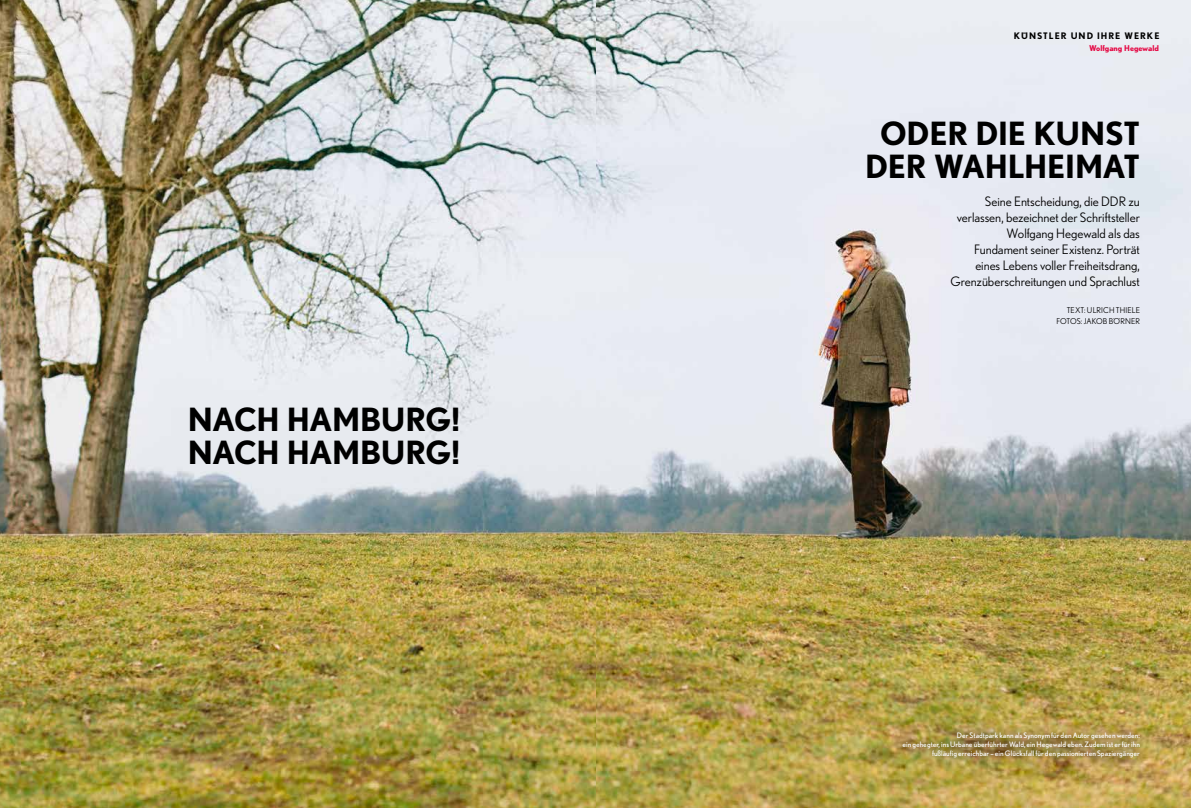
<style>
.page{position:relative;width:1191px;height:808px;background:#fff}
.page>*{position:absolute;margin:0;border:0;box-sizing:border-box;transform-origin:0 0}
.t1{font:700 32px/33px "Nobel";letter-spacing:-.01em;color:#000}
.t2{font:13px/16px "Nobel";letter-spacing:-.005em;color:#000;text-align:right}
.t3{font:700 9px "Nobel";letter-spacing:.11em;color:#000}
.t4{font:8px/11px "Nobel";letter-spacing:.01em;color:#000;text-align:right}
.t5{font:700 8px "Nobel";color:#e50844}
.t6{font:7.5px/9px "Nobel";color:#fff;text-align:right}
</style>
<div class="page">
<img style="left:0;top:0;width:1191px;height:808px">
<img style="left:891px;top:720px;width:260px;height:49px">
<h1 class="t1" style="left:188px;top:402px;width:274px">NACH HAMBURG!<br>NACH HAMBURG!</h1>
<p class="t3" style="left:1013px;top:30px;width:147px">KÜNSTLER UND IHRE WERKE</p>
<p class="t5" style="left:1089px;top:44px;width:71px">Wolfgang Hegewald</p>
<h1 class="t1" style="left:865px;top:116px;width:276px;text-align:center">ODER DIE KUNST<br>DER WAHLHEIMAT</h1>
<h2 class="t2" style="left:950px;top:193px;width:191px">Seine Entscheidung, die DDR zu verlassen, bezeichnet der Schriftsteller Wolfgang Hegewald als das Fundament seiner Existenz. Porträt eines Lebens voller Freiheitsdrang, Grenzüberschreitungen und Sprachlust</h2>
<p class="t4" style="left:1056px;top:304px;width:85px">TEXT: ULRICH THIELE<br>FOTOS: JAKOB BÖRNER</p>
<p class="t6" style="left:902px;top:730px;width:239px">Der Stadtpark kann als Synonym für den Autor gesehen werden:<br>ein gehegter, ins Urbane überführter Wald, ein Hegewald eben. Zudem ist er für ihn fußläufig erreichbar – ein Glücksfall für den passionierten Spaziergänger</p>
</div>
